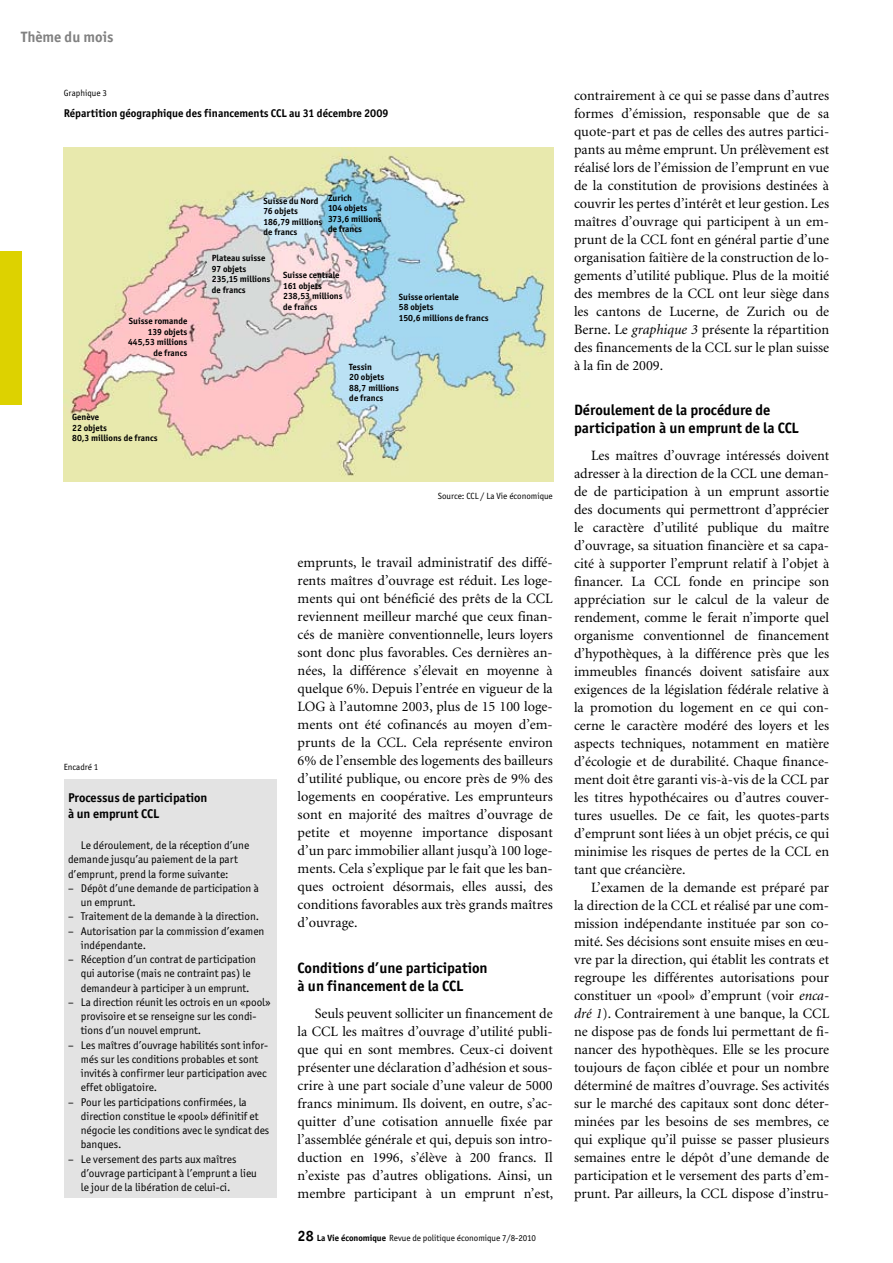
<style>
.page{position:relative;width:893px;height:1263px;background:#fff}
.page>*{position:absolute;margin:0;border:0;box-sizing:border-box;transform-origin:0 0}
.t1{font:700 15px/18px "Officina San ITC";color:#000}
.t2{font:700 15px "Officina San ITC";color:#818181}
.t3{font:14.25px/18px "Minion";color:#000;text-align:justify}
.t4{font:700 12.75px/16.5px "Officina San ITC";color:#000}
.t5{font:11.25px/14.2px "Officina San ITC";color:#000}
.t6{font:700 11.25px "Officina San ITC";color:#000}
.t7{font:700 9px/10.5px "Officina San ITC";color:#000}
.t8{font:9px "Officina San ITC";color:#000}
.s1{font-weight:700;font-size:15px}
.s2{font-weight:700}
.s3{font-style:italic}
</style>
<div class="page">
<div style="left:0;top:252px;width:21px;height:153px;background:#ddd200"></div>
<div style="left:64px;top:779px;width:212px;height:418px;background:#e3e3e3"></div>
<img style="left:64px;top:147px;width:489px;height:334px">
<p class="t2" style="left:21px;top:27px;width:94px">Thème du mois</p>
<p class="t8" style="left:64px;top:87px;width:45px">Graphique 3</p>
<p class="t6" style="left:64px;top:106px;width:326px">Répartition géographique des financements CCL au 31 décembre 2009</p>
<p class="t7" style="left:128px;top:316px;width:61px;text-align:right">Suisse romande<br>139 objets<br>445,53 millions de francs</p>
<p class="t7" style="left:72px;top:412px;width:87px">Genève<br>22 objets<br>80,3 millions de francs</p>
<p class="t7" style="left:328px;top:192px;width:55px">Zurich<br>104 objets<br>373,6 millions de francs</p>
<p class="t7" style="left:264px;top:195px;width:60px">Suisse du Nord<br>76 objets<br>186,79 millions de francs</p>
<p class="t7" style="left:212px;top:253px;width:60px">Plateau suisse<br>97 objets<br>235,15 millions de francs</p>
<p class="t7" style="left:283px;top:270px;width:61px">Suisse centrale<br>161 objets<br>238,53 millions de francs</p>
<p class="t7" style="left:399px;top:291px;width:91px">Suisse orientale<br>58 objets<br>150,6 millions de francs</p>
<p class="t7" style="left:349px;top:361px;width:51px">Tessin<br>20 objets<br>88,7 millions de francs</p>
<p class="t8" style="left:438px;top:491px;width:117px">Source: CCL / La Vie économique</p>
<p class="t8" style="left:64px;top:762px;width:36px">Encadré 1</p>
<p class="t4" style="left:68px;top:789px;width:141px">Processus de participation à un emprunt CCL</p>
<p class="t5" style="left:68px;top:838px;width:183px;text-indent:13px">Le déroulement, de la réception d’une demande jusqu’au paiement de la part d’emprunt, prend la forme suivante:</p>
<p class="t5" style="left:81px;top:881px;width:180px;text-indent:-13px">– Dépôt d’une demande de participation à un emprunt.</p>
<p class="t5" style="left:68px;top:909px;width:193px">– Traitement de la demande à la direction.</p>
<p class="t5" style="left:81px;top:924px;width:185px;text-indent:-13px">– Autorisation par la commission d’examen indépendante.</p>
<p class="t5" style="left:81px;top:952px;width:177px;text-indent:-13px">– Réception d’un contrat de participation qui autorise (mais ne contraint pas) le demandeur à participer à un emprunt.</p>
<p class="t5" style="left:81px;top:995px;width:191px;text-indent:-13px">– La direction réunit les octrois en un «pool» provisoire et se renseigne sur les condi&shy;tions d’un nouvel emprunt.</p>
<p class="t5" style="left:81px;top:1038px;width:189px;text-indent:-13px">– Les maîtres d’ouvrage habilités sont infor&shy;més sur les conditions probables et sont invités à confirmer leur participation avec effet obligatoire.</p>
<p class="t5" style="left:81px;top:1095px;width:190px;text-indent:-13px">– Pour les participations confirmées, la direction constitue le «pool» définitif et négocie les conditions avec le syndicat des banques.</p>
<p class="t5" style="left:81px;top:1152px;width:178px;text-indent:-13px">– Le versement des parts aux maîtres d’ouvrage participant à l’emprunt a lieu le jour de la libération de celui-ci.</p>
<p class="t3" style="left:298px;top:554px;width:257px">emprunts, le travail administratif des diffé&shy;rents maîtres d’ouvrage est réduit. Les loge&shy;ments qui ont bénéficié des prêts de la CCL reviennent meilleur marché que ceux finan&shy;cés de manière conventionnelle, leurs loyers sont donc plus favorables. Ces dernières an&shy;nées, la différence s’élevait en moyenne à quelque 6%. Depuis l’entrée en vigueur de la LOG à l’automne 2003, plus de 15 100 loge&shy;ments ont été cofinancés au moyen d’em&shy;prunts de la CCL. Cela représente environ 6% de l’ensemble des logements des bailleurs d’utilité publique, ou encore près de 9% des logements en coopérative. Les emprunteurs sont en majorité des maîtres d’ouvrage de petite et moyenne importance disposant d’un parc immobilier allant jusqu’à 100 loge&shy;ments. Cela s’explique par le fait que les ban&shy;ques octroient désormais, elles aussi, des conditions favorables aux très grands maîtres d’ouvrage.</p>
<p class="t1" style="left:298px;top:958px;width:191px">Conditions d’une participation à un financement de la CCL</p>
<p class="t3" style="left:298px;top:1004px;width:257px;text-indent:17px">Seuls peuvent solliciter un financement de la CCL les maîtres d’ouvrage d’utilité publi&shy;que qui en sont membres. Ceux-ci doivent présenter une déclaration d’adhésion et sous&shy;crire à une part sociale d’une valeur de 5000 francs minimum. Ils doivent, en outre, s’ac&shy;quitter d’une cotisation annuelle fixée par l’assemblée générale et qui, depuis son intro&shy;duction en 1996, s’élève à 200 francs. Il n’existe pas d’autres obligations. Ainsi, un membre participant à un emprunt n’est,</p>
<p class="t8" style="left:298px;top:1232px;width:240px"><span class="s1">28</span> <span class="s2">La Vie économique</span> Revue de politique économique 7/8-2010</p>
<p class="t3" style="left:574px;top:86px;width:257px">contrairement à ce qui se passe dans d’autres formes d’émission, responsable que de sa quote-part et pas de celles des autres partici&shy;pants au même emprunt. Un prélèvement est réalisé lors de l’émission de l’emprunt en vue de la constitution de provisions destinées à couvrir les pertes d’intérêt et leur gestion. Les maîtres d’ouvrage qui participent à un em&shy;prunt de la CCL font en général partie d’une organisation faîtière de la construction de lo&shy;gements d’utilité publique. Plus de la moitié des membres de la CCL ont leur siège dans les cantons de Lucerne, de Zurich ou de Berne. Le <span class="s3">graphique 3</span> présente la répartition des financements de la CCL sur le plan suisse à la fin de 2009.</p>
<p class="t1" style="left:574px;top:400px;width:226px">Déroulement de la procédure de participation à un emprunt de la CCL</p>
<p class="t3" style="left:574px;top:446px;width:257px;text-align:left;text-indent:17px">Les maîtres d’ouvrage intéressés doivent adresser à la direction de la CCL une deman&shy;de de participation à un emprunt assortie des documents qui permettront d’apprécier le caractère d’utilité publique du maître d’ouvrage, sa situation financière et sa capa&shy;cité à supporter l’emprunt relatif à l’objet à financer. La CCL fonde en principe son appréciation sur le calcul de la valeur de rendement, comme le ferait n’importe quel organisme conventionnel de financement d’hypothèques, à la différence près que les immeubles financés doivent satisfaire aux exigences de la législation fédérale relative à la promotion du logement en ce qui con&shy;cerne le caractère modéré des loyers et les aspects techniques, notamment en matière d’écologie et de durabilité. Chaque finance&shy;ment doit être garanti vis-à-vis de la CCL par les titres hypothécaires ou d’autres couver&shy;tures usuelles. De ce fait, les quotes-parts d’emprunt sont liées à un objet précis, ce qui minimise les risques de pertes de la CCL en tant que créancière.</p>
<p class="t3" style="left:574px;top:878px;width:257px;text-indent:17px">L’examen de la demande est préparé par la direction de la CCL et réalisé par une com&shy;mission indépendante instituée par son co&shy;mité. Ses décisions sont ensuite mises en œu&shy;vre par la direction, qui établit les contrats et regroupe les différentes autorisations pour constituer un «pool» d’emprunt (voir <span class="s3">enca&shy;dré 1</span>). Contrairement à une banque, la CCL ne dispose pas de fonds lui permettant de fi&shy;nancer des hypothèques. Elle se les procure toujours de façon ciblée et pour un nombre déterminé de maîtres d’ouvrage. Ses activités sur le marché des capitaux sont donc déter&shy;minées par les besoins de ses membres, ce qui explique qu’il puisse se passer plusieurs semaines entre le dépôt d’une demande de participation et le versement des parts d’em&shy;prunt. Par ailleurs, la CCL dispose d’instru-</p>
</div>
